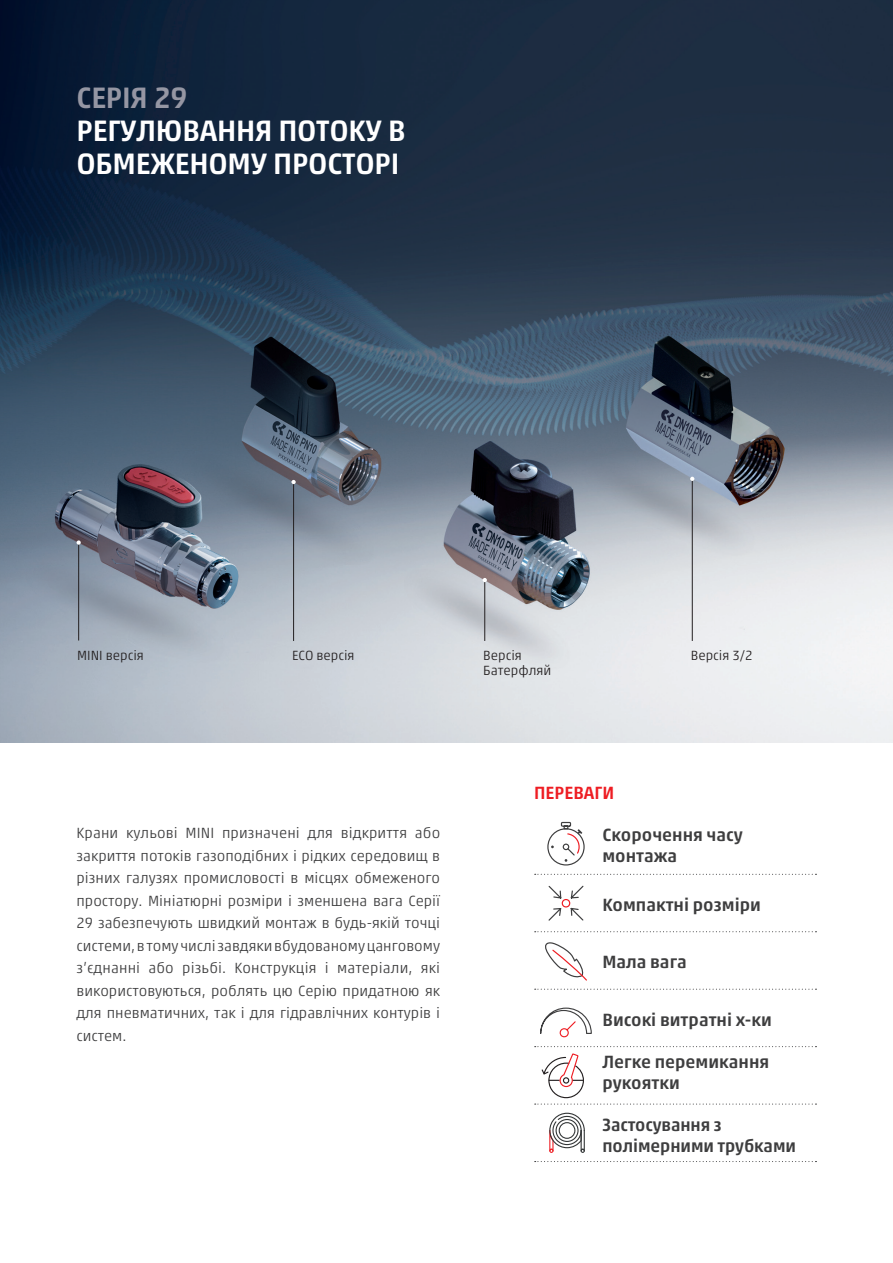
<style>
.page{position:relative;width:893px;height:1263px;background:#fff}
.page>*{position:absolute;margin:0;border:0;box-sizing:border-box;transform-origin:0 0}
.t1{font:500 30px/33px "Akko W1 G";letter-spacing:-.01em;color:#fff}
.t2{font:500 30px "Akko W1 G";letter-spacing:-.01em;color:#9596a3}
.t3{font:500 18px/21px "Akko W1 G";color:#3e3e3f}
.t4{font:500 18px "Akko W1 G";color:#ee1d23}
.t5{font:300 15px/22.5px "Akko W1 G";color:#3e3e3f;text-align:justify}
.t6{font:300 13.5px "Akko W1 G";color:#231f20}
</style>
<div class="page">
<img style="left:0;top:0;width:893px;height:742px">
<hr style="left:293px;top:482px;width:1px;height:159px;background:#231f20">
<svg style="left:291px;top:480px;width:5px;height:4px"></svg>
<hr style="left:692px;top:479px;width:1px;height:162px;background:#231f20">
<svg style="left:690px;top:477px;width:4px;height:4px"></svg>
<hr style="left:484px;top:580px;width:1px;height:61px;background:#231f20">
<svg style="left:483px;top:578px;width:4px;height:4px"></svg>
<hr style="left:78px;top:542px;width:1px;height:98px;background:#231f20">
<svg style="left:77px;top:540px;width:4px;height:5px"></svg>
<svg style="left:535px;top:874px;width:281px;height:1px"></svg>
<svg style="left:535px;top:931px;width:281px;height:1px"></svg>
<svg style="left:535px;top:989px;width:281px;height:1px"></svg>
<svg style="left:535px;top:1161px;width:281px;height:1px"></svg>
<svg style="left:545px;top:942px;width:42px;height:39px"></svg>
<div style="left:547px;top:828px;width:38px;height:37px;border:1px solid #3e3e3f;border-radius:50%"></div>
<svg style="left:560px;top:821px;width:22px;height:41px"></svg>
<svg style="left:548px;top:885px;width:36px;height:36px"></svg>
<svg style="left:540px;top:1007px;width:52px;height:31px"></svg>
<svg style="left:549px;top:1113px;width:36px;height:40px"></svg>
<svg style="left:535px;top:1046px;width:281px;height:58px"></svg>
<p class="t2" style="left:77px;top:76px;width:113px">СЕРІЯ 29</p>
<p class="t1" style="left:77px;top:112px;width:331px">РЕГУЛЮВАННЯ ПОТОКУ В<br>ОБМЕЖЕНОМУ ПРОСТОРІ</p>
<p class="t6" style="left:77px;top:645px;width:68px">МІNІ версія</p>
<p class="t6" style="left:292px;top:646px;width:64px">ЕCО версія</p>
<p class="t6" style="left:483px;top:646px;width:40px">Версія</p>
<p class="t6" style="left:691px;top:646px;width:63px">Версія 3/2</p>
<p class="t6" style="left:483px;top:661px;width:70px">Батерфляй</p>
<p class="t5" style="left:77px;top:821px;width:365px">Крани кульові MINI призначені для відкриття або закриття потоків газоподібних і рідких середовищ в різних галузях промисловості в місцях обмеженого простору. Мініатюрні розміри і зменшена вага Серії 29 забезпечують швидкий монтаж в будь-якій точці системи, в тому числі завдяки вбудованому цанговому з’єднанні або різьбі. Конструкція і матеріали, які використовуються, роблять цю Серію придатною як для пневматичних, так і для гідравлічних контурів і систем.</p>
<p class="t4" style="left:534px;top:779px;width:82px">ПЕРЕВАГИ</p>
<p class="t3" style="left:602px;top:822px;width:142px">Скорочення часу монтажа</p>
<p class="t3" style="left:602px;top:893px;width:160px">Компактні розміри</p>
<p class="t3" style="left:602px;top:950px;width:86px">Мала вага</p>
<p class="t3" style="left:602px;top:1007px;width:171px">Високі витратні х-ки</p>
<p class="t3" style="left:602px;top:1049px;width:168px">Легке перемикання рукоятки</p>
<p class="t3" style="left:602px;top:1112px;width:195px">Застосування з полімерними трубками</p>
</div>
